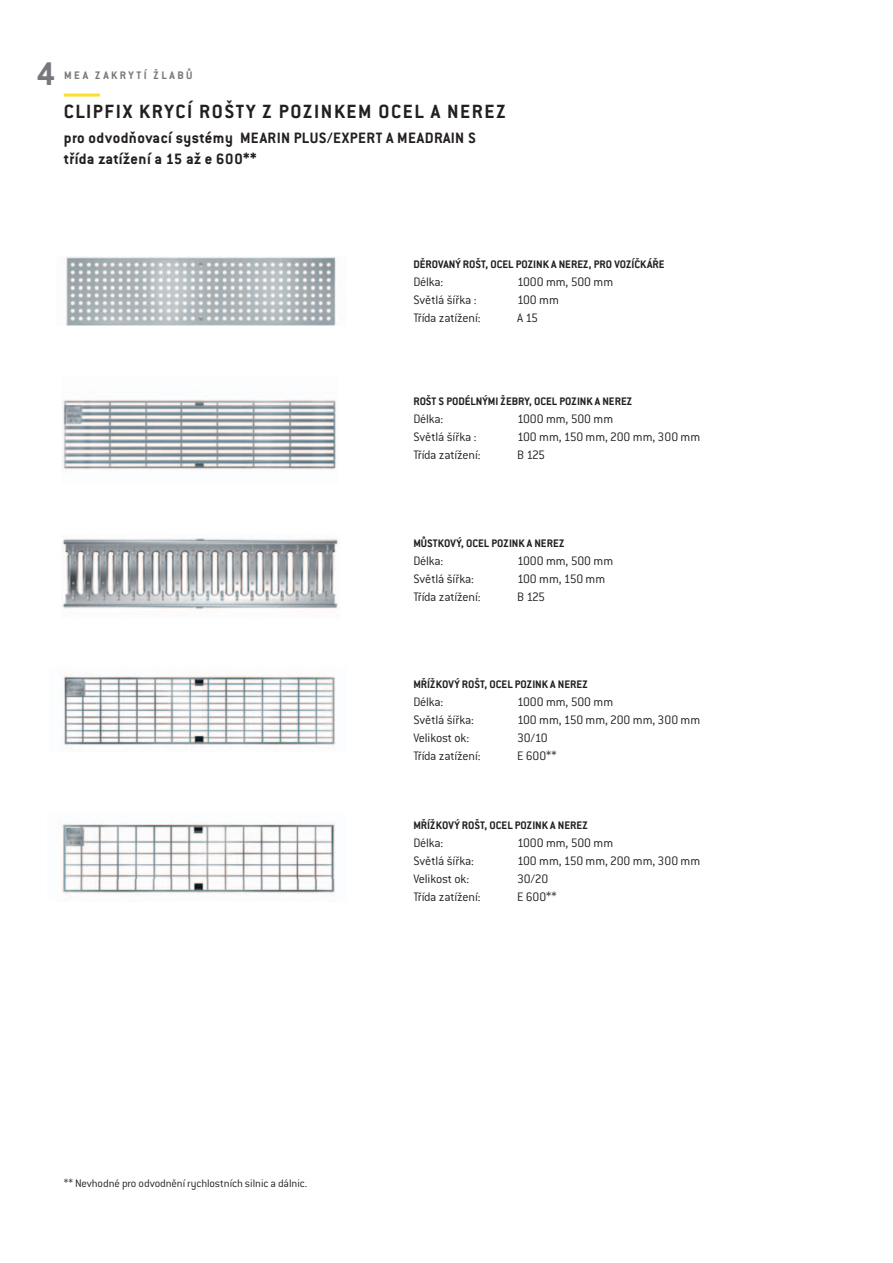
<style>
.page{position:relative;width:893px;height:1263px;background:#fff}
.page>*{position:absolute;margin:0;border:0;box-sizing:border-box;transform-origin:0 0}
.t1{font:700 36px "Conduit ITC Pro";color:#76787b}
.t2{font:700 21px "Conduit ITC Pro";letter-spacing:.075em;color:#231f20}
.t3{font:700 16.5px/21px "Conduit ITC Pro";letter-spacing:.025em;color:#231f20}
.t4{font:300 13.5px "Conduit ITC Pro";letter-spacing:-.01em;color:#231f20}
.t5{font:700 12px "Conduit ITC Pro";color:#231f20}
.t6{font:300 12px "Conduit ITC Pro";letter-spacing:-.005em;color:#231f20}
.t7{font:700 12px "Conduit ITC Pro";letter-spacing:.2em;color:#76787b}
</style>
<div class="page">
<hr style="left:64px;top:94px;width:36px;height:3px;background:#ffdd2b">
<img style="left:66px;top:256px;width:270px;height:70px">
<img style="left:61px;top:399px;width:275px;height:72px">
<img style="left:62px;top:675px;width:274px;height:72px">
<img style="left:61px;top:538px;width:277px;height:74px">
<img style="left:62px;top:822px;width:274px;height:74px">
<h1 class="t1" style="left:37px;top:62px;width:20px">4</h1>
<p class="t7" style="left:64px;top:72px;width:130px">MEA ZAKRYTÍ ŽLABŮ</p>
<h2 class="t2" style="left:64px;top:105px;width:444px">CLIPFIX KRYCÍ ROŠTY Z POZINKEM OCEL A NEREZ</h2>
<p class="t3" style="left:64px;top:129px;width:414px">pro odvodňovací systémy MEARIN PLUS/EXPERT A MEADRAIN S třída zatížení a 15 až e 600**</p>
<p class="t5" style="left:413px;top:260px;width:253px">DĚROVANÝ ROŠT, OCEL POZINK A NEREZ, PRO VOZÍČKÁŘE</p>
<p class="t4" style="left:413px;top:277px;width:32px">Délka:</p>
<p class="t4" style="left:517px;top:277px;width:98px">1000 mm, 500 mm</p>
<p class="t4" style="left:413px;top:295px;width:65px">Světlá šířka :</p>
<p class="t4" style="left:517px;top:295px;width:43px">100 mm</p>
<p class="t4" style="left:413px;top:313px;width:69px">Třída zatížení:</p>
<p class="t4" style="left:517px;top:313px;width:23px">A 15</p>
<p class="t5" style="left:413px;top:398px;width:221px">ROŠT S PODÉLNÝMI ŽEBRY, OCEL POZINK A NEREZ</p>
<p class="t4" style="left:413px;top:415px;width:32px">Délka:</p>
<p class="t4" style="left:517px;top:415px;width:98px">1000 mm, 500 mm</p>
<p class="t4" style="left:413px;top:433px;width:65px">Světlá šířka :</p>
<p class="t4" style="left:517px;top:433px;width:185px">100 mm, 150 mm, 200 mm, 300 mm</p>
<p class="t4" style="left:413px;top:451px;width:69px">Třída zatížení:</p>
<p class="t4" style="left:517px;top:451px;width:30px">B 125</p>
<p class="t5" style="left:413px;top:539px;width:153px">MŮSTKOVÝ, OCEL POZINK A NEREZ</p>
<p class="t4" style="left:413px;top:556px;width:32px">Délka:</p>
<p class="t4" style="left:517px;top:556px;width:98px">1000 mm, 500 mm</p>
<p class="t4" style="left:413px;top:574px;width:62px">Světlá šířka:</p>
<p class="t4" style="left:517px;top:574px;width:90px">100 mm, 150 mm</p>
<p class="t4" style="left:413px;top:592px;width:69px">Třída zatížení:</p>
<p class="t4" style="left:517px;top:592px;width:30px">B 125</p>
<p class="t5" style="left:413px;top:680px;width:176px">MŘÍŽKOVÝ ROŠT, OCEL POZINK A NEREZ</p>
<p class="t4" style="left:413px;top:697px;width:32px">Délka:</p>
<p class="t4" style="left:517px;top:697px;width:98px">1000 mm, 500 mm</p>
<p class="t4" style="left:413px;top:715px;width:62px">Světlá šířka:</p>
<p class="t4" style="left:517px;top:715px;width:185px">100 mm, 150 mm, 200 mm, 300 mm</p>
<p class="t4" style="left:413px;top:733px;width:57px">Velikost ok:</p>
<p class="t4" style="left:517px;top:733px;width:32px">30/10</p>
<p class="t4" style="left:413px;top:751px;width:69px">Třída zatížení:</p>
<p class="t4" style="left:517px;top:751px;width:41px">E 600**</p>
<p class="t5" style="left:413px;top:821px;width:176px">MŘÍŽKOVÝ ROŠT, OCEL POZINK A NEREZ</p>
<p class="t4" style="left:413px;top:838px;width:32px">Délka:</p>
<p class="t4" style="left:517px;top:838px;width:98px">1000 mm, 500 mm</p>
<p class="t4" style="left:413px;top:856px;width:62px">Světlá šířka:</p>
<p class="t4" style="left:517px;top:856px;width:185px">100 mm, 150 mm, 200 mm, 300 mm</p>
<p class="t4" style="left:413px;top:874px;width:57px">Velikost ok:</p>
<p class="t4" style="left:517px;top:874px;width:33px">30/20</p>
<p class="t4" style="left:413px;top:892px;width:69px">Třída zatížení:</p>
<p class="t4" style="left:517px;top:892px;width:41px">E 600**</p>
<p class="t6" style="left:64px;top:1179px;width:245px">** Nevhodné pro odvodnění rychlostních silnic a dálnic.</p>
</div>
